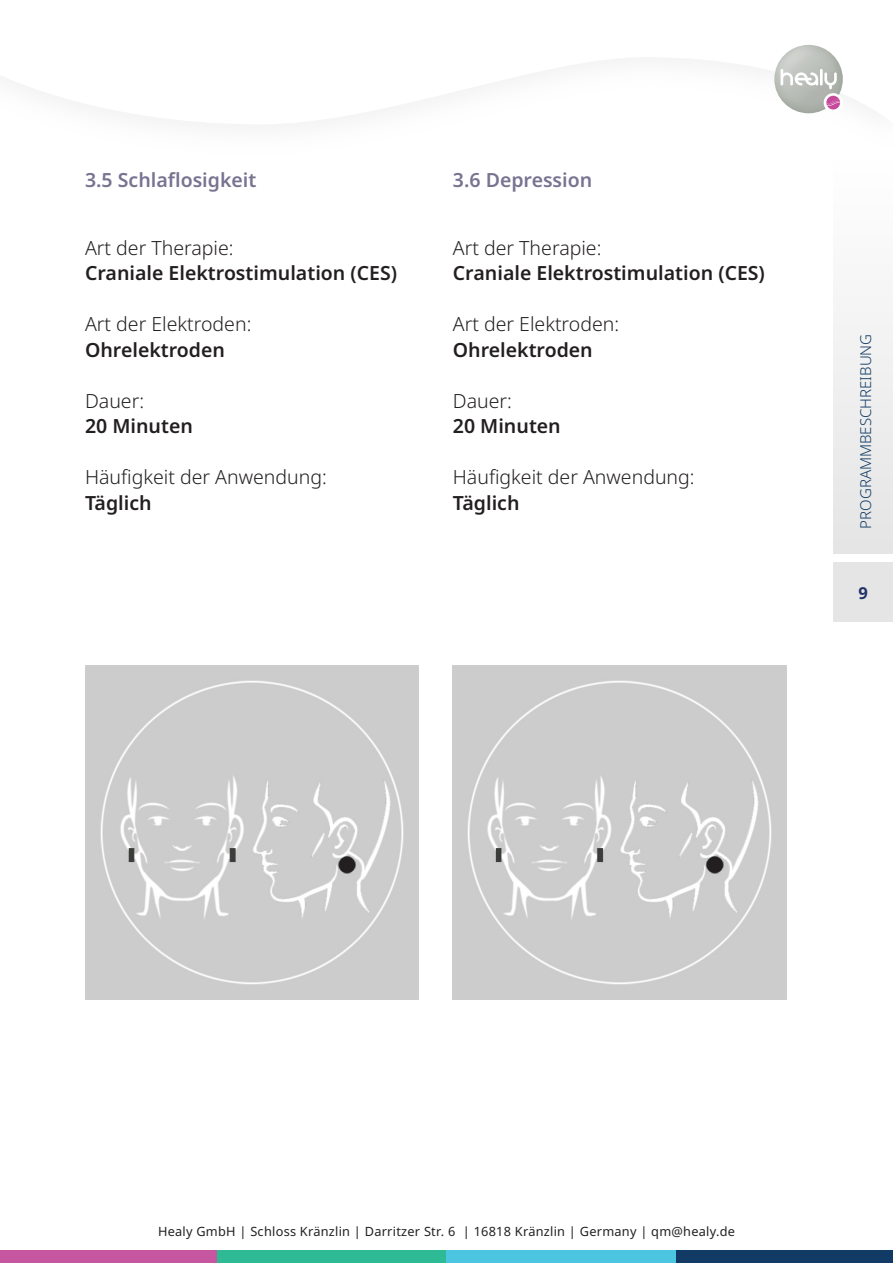
<style>
.page{position:relative;width:893px;height:1263px;background:#fff}
.page>*{position:absolute;margin:0;border:0;box-sizing:border-box;transform-origin:0 0}
.B_Ü2{font:600 19.5px/25.5px "Noto Sans";color:#231f20}
.B_Ü2-2{font:300 19.5px/25.5px "Noto Sans";color:#231f20}
.B_Ü1{font:600 19.5px "Noto Sans";color:#787391}
.t1{font:700 16.5px "Noto Sans";color:#213369}
.B_Ü1-2{font:300 15px "Noto Sans";color:#113b65}
.t2{font:12.75px "Noto Sans";letter-spacing:.02em;color:#231f20}
.s1{font-weight:300}
.s2{font-weight:600}
</style>
<div class="page">
<div style="left:833px;top:161px;width:60px;height:392px;background:linear-gradient(to right,#f1f1f1,#f1f1f1)"></div>
<div style="left:833px;top:562px;width:60px;height:59px;background:#e4e5e4"></div>
<svg style="left:4px;top:45px;width:858px;height:79px"></svg>
<img style="left:774px;top:45px;width:69px;height:68px;border-radius:34px">
<svg style="left:824px;top:93px;width:19px;height:19px"></svg>
<div style="left:826px;top:96px;width:14px;height:13px;background:#c7499b;border-radius:50%"></div>
<svg style="left:826px;top:99px;width:14px;height:7px"></svg>
<hr style="left:820px;top:69px;width:3px;height:17px;background:#fff">
<svg style="left:824px;top:72px;width:13px;height:17px"></svg>
<svg style="left:781px;top:69px;width:37px;height:16px"></svg>
<div style="left:217px;top:1250px;width:229px;height:13px;background:#2dba95"></div>
<div style="left:446px;top:1250px;width:230px;height:13px;background:#4cc6e0"></div>
<div style="left:676px;top:1250px;width:217px;height:13px;background:#113b65"></div>
<div style="left:0;top:1250px;width:217px;height:13px;background:#c656a0"></div>
<img style="left:453px;top:665px;width:334px;height:334px">
<img style="left:85px;top:665px;width:334px;height:334px">
<p class="B_Ü1" style="left:85px;top:166px;width:173px">3.5 Schlaflosigkeit</p>
<p class="B_Ü2" style="left:85px;top:235px;width:314px"><span class="s1">Art der Therapie:<br></span>Craniale Elektrostimulation (CES)</p>
<p class="B_Ü2-2" style="left:85px;top:312px;width:168px">Art der Elektroden:<br><span class="s2">Ohrelektroden</span></p>
<p class="B_Ü2" style="left:85px;top:388px;width:109px"><span class="s1">Dauer:<br></span>20 Minuten</p>
<p class="B_Ü2-2" style="left:85px;top:465px;width:243px">Häufigkeit der Anwendung:<br><span class="s2">Täglich</span></p>
<p class="B_Ü1" style="left:453px;top:166px;width:141px">3.6 Depression</p>
<p class="B_Ü2" style="left:453px;top:235px;width:314px"><span class="s1">Art der Therapie:<br></span>Craniale Elektrostimulation (CES)</p>
<p class="B_Ü2-2" style="left:453px;top:312px;width:168px">Art der Elektroden:<br><span class="s2">Ohrelektroden</span></p>
<p class="B_Ü2" style="left:453px;top:388px;width:109px"><span class="s1">Dauer:<br></span>20 Minuten</p>
<p class="B_Ü2-2" style="left:453px;top:465px;width:243px">Häufigkeit der Anwendung:<br><span class="s2">Täglich</span></p>
<p class="B_Ü1-2" style="left:855px;top:529px;width:196px;rotate:-90deg">PROGRAMMBESCHREIBUNG</p>
<p class="t1" style="left:858px;top:581px;width:11px">9</p>
<p class="t2" style="left:158px;top:1222px;width:578px">Healy GmbH | Schloss Kränzlin | Darritzer Str. 6 | 16818 Kränzlin | Germany | qm@healy.de</p>
</div>
